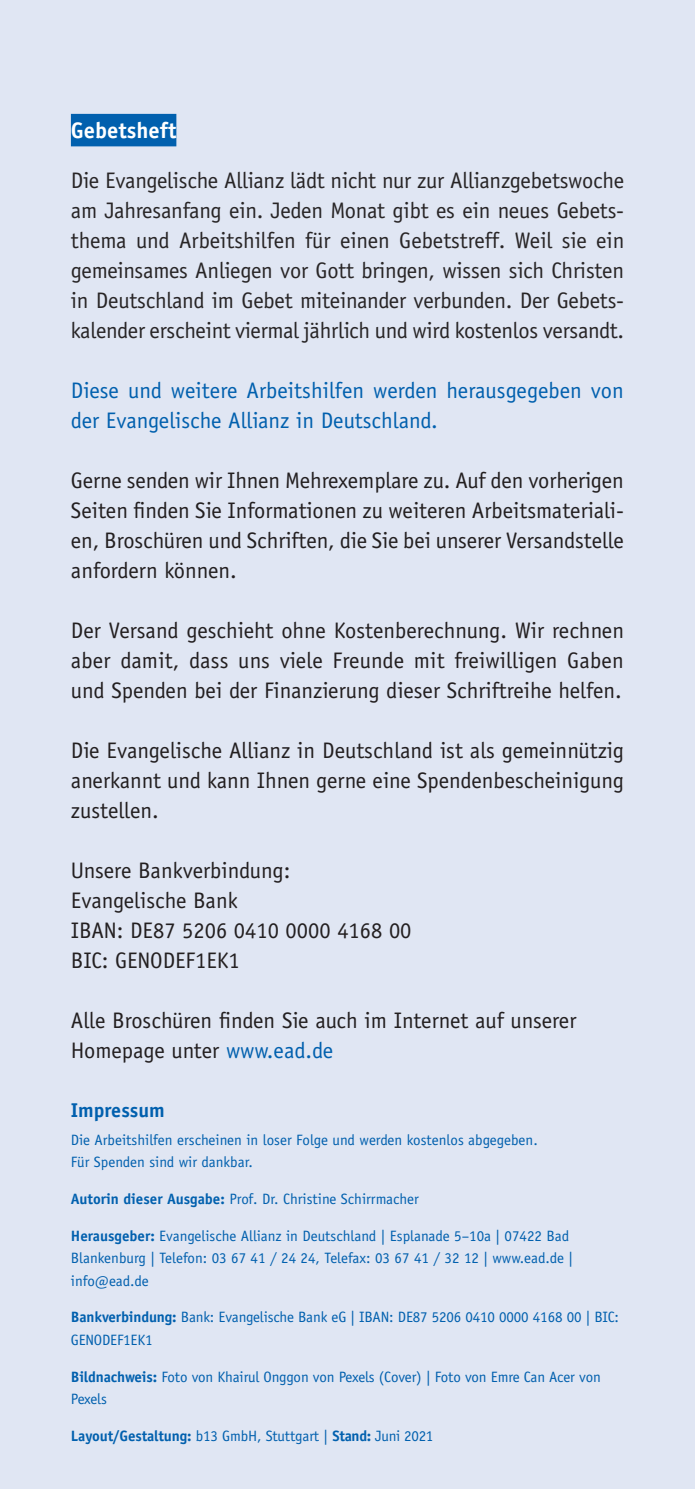
<style>
.page{position:relative;width:695px;height:1489px;background:#fff}
.page>*{position:absolute;margin:0;border:0;box-sizing:border-box;transform-origin:0 0}
.t1{font:22.5px/30px "Officina Sans Std";color:#231f20;text-align:justify}
.t2{font:22.5px/30px "Officina Sans Std";letter-spacing:-.01em;color:#282526;text-align:justify}
.t3{font:22.5px/30px "Officina Sans Std";color:#0160ae}
.t4{font:700 22.5px "Officina Sans Std";color:#fff}
.t5{font:700 20px "Officina Sans Std";color:#0160ae}
.t6{font:15px/22.5px "Officina Sans Std";letter-spacing:-.01em;color:#0160ae}
.s1{color:#0160ae}
.s2{font-weight:700}
</style>
<div class="page">
<div style="left:0;top:0;width:694px;height:1488px;background:#e0e6f3"></div>
<div style="left:71px;top:114px;width:105px;height:32px;background:#0160ae"></div>
<p class="t4" style="left:71px;top:116px;width:107px">Gebetsheft</p>
<p class="t2" style="left:71px;top:165px;width:555px">Die Evangelische Allianz lädt nicht nur zur Allianzgebetswoche am Jahresanfang ein. Jeden Monat gibt es ein neues Gebets&shy;thema und Arbeitshilfen für einen Gebetstreff. Weil sie ein gemeinsames Anliegen vor Gott bringen, wissen sich Christen in Deutschland im Gebet miteinander verbunden. Der Gebets&shy;kalender erscheint viermal jährlich und wird kostenlos versandt.</p>
<p class="t3" style="left:71px;top:375px;width:554px">Diese und weitere Arbeitshilfen werden herausgegeben von der Evangelische Allianz in Deutschland.</p>
<p class="t1" style="left:71px;top:465px;width:554px">Gerne senden wir Ihnen Mehrexemplare zu. Auf den vorherigen Seiten finden Sie Informationen zu weiteren Arbeitsmateriali&shy;en, Broschüren und Schriften, die Sie bei unserer Versandstelle anfordern können.</p>
<p class="t1" style="left:71px;top:615px;width:554px">Der Versand geschieht ohne Kostenberechnung. Wir rechnen aber damit, dass uns viele Freunde mit freiwilligen Gaben und Spenden bei der Finanzierung dieser Schriftreihe helfen.</p>
<p class="t1" style="left:71px;top:735px;width:554px">Die Evangelische Allianz in Deutschland ist als gemeinnützig anerkannt und kann Ihnen gerne eine Spendenbescheinigung zustellen.</p>
<p class="t1" style="left:71px;top:855px;width:342px;text-align:left">Unsere Bankverbindung:<br>Evangelische Bank<br>IBAN: DE87 5206 0410 0000 4168 00<br>BIC: GENODEF1EK1</p>
<p class="t1" style="left:71px;top:1005px;width:507px">Alle Broschüren finden Sie auch im Internet auf unserer<br>Homepage unter <span class="s1">www.ead.de</span></p>
<p class="t5" style="left:71px;top:1097px;width:95px">Impressum</p>
<p class="t6" style="left:71px;top:1128px;width:468px">Die Arbeitshilfen erscheinen in loser Folge und werden kostenlos abgegeben.<br>Für Spenden sind wir dankbar.</p>
<p class="t6" style="left:71px;top:1187px;width:349px"><span class="s2">Autorin dieser Ausgabe:</span> Prof. Dr. Christine Schirrmacher</p>
<p class="t6" style="left:71px;top:1224px;width:503px"><span class="s2">Herausgeber:</span> Evangelische Allianz in Deutschland | Esplanade 5–10a | 07422 Bad<br>Blankenburg | Telefon: 03 67 41 / 24 24, Telefax: 03 67 41 / 32 12 | www.ead.de | info@ead.de</p>
<p class="t6" style="left:71px;top:1305px;width:549px"><span class="s2">Bankverbindung:</span> Bank: Evangelische Bank eG | IBAN: DE87 5206 0410 0000 4168 00 | BIC:<br>GENODEF1EK1</p>
<p class="t6" style="left:71px;top:1365px;width:531px"><span class="s2">Bildnachweis:</span> Foto von Khairul Onggon von Pexels (Cover) | Foto von Emre Can Acer von<br>Pexels</p>
<p class="t6" style="left:71px;top:1424px;width:364px"><span class="s2">Layout/Gestaltung:</span> b13 GmbH, Stuttgart | <span class="s2">Stand:</span> Juni 2021</p>
</div>
